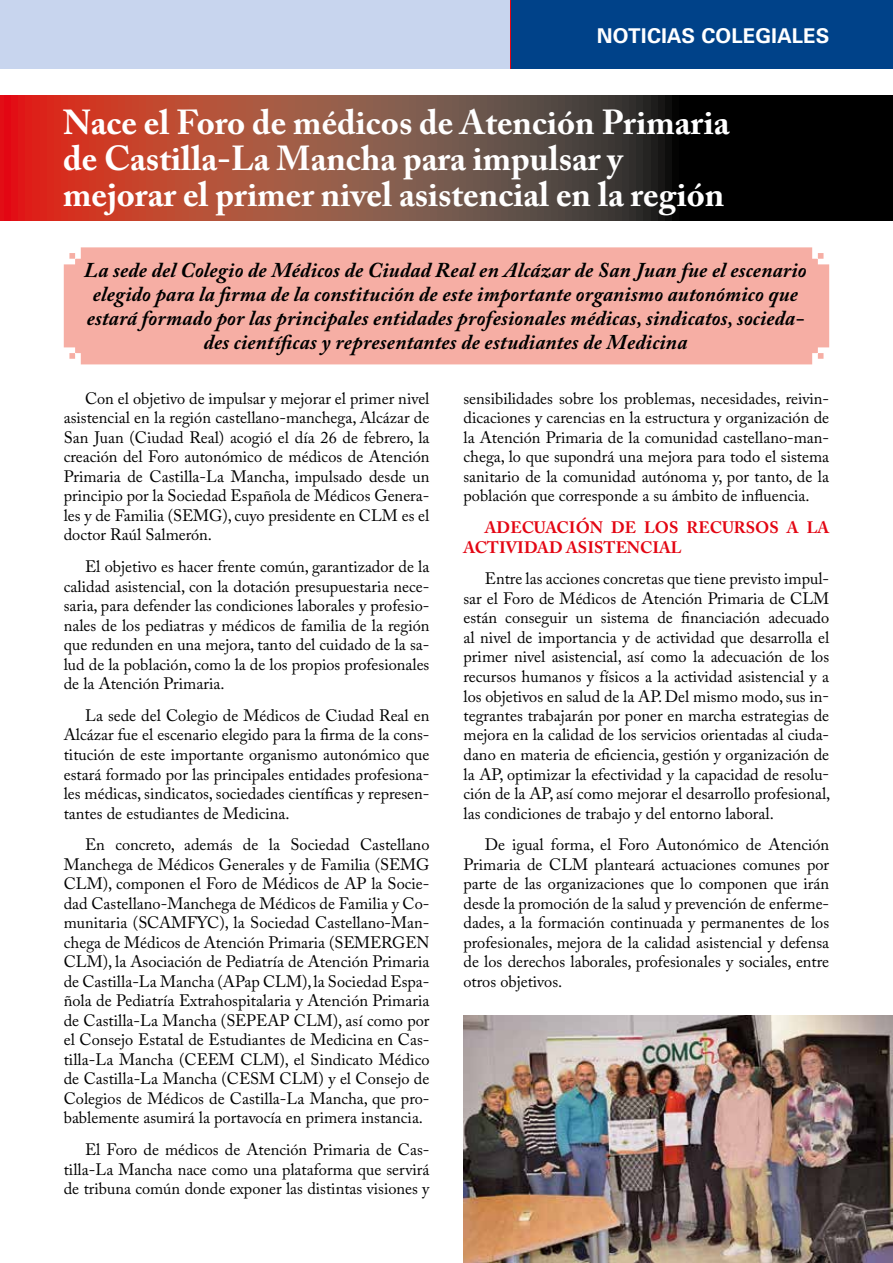
<style>
.page{position:relative;width:893px;height:1263px;background:#fff}
.page>*{position:absolute;margin:0;border:0;box-sizing:border-box;transform-origin:0 0}
.t1{font:700 34.5px/36.3px "Adobe Caslon Pro";color:#fff}
.t2{font:italic 700 21px/24px "Adobe Caslon Pro";letter-spacing:.01em;color:#000;text-align:center}
.t3{font:700 21px "Audi Sans";letter-spacing:.01em;color:#fff}
.t4{font:16.5px/19.5px "Adobe Caslon Pro";color:#000;text-align:justify}
.t5{font:700 16.5px/19.5px "Adobe Caslon Pro";color:#e30613}
</style>
<div class="page">
<div style="left:0;top:0;width:893px;height:68px;background:#c8d5ee"></div>
<svg style="left:0;top:95px;width:893px;height:125px;background:#6b352b"></svg>
<div style="left:511px;top:0;width:382px;height:68px;background:#004289"></div>
<div style="left:64px;top:247px;width:765px;height:117px;background:#f6aea4"></div>
<img style="left:463px;top:1015px;width:430px;height:248px">
<p class="t3" style="left:588px;top:23px;width:243px">NOTICIAS DEL COLEGIO</p>
<p class="t3" style="left:597px;top:23px;width:234px">NOTICIAS COLEGIALES</p>
<h1 class="t1" style="left:63px;top:104px;width:668px">Nace el Foro de médicos de Atención Primaria de Castilla-La Mancha para impulsar y mejorar el primer nivel asistencial en la región</h1>
<p class="t2" style="left:84px;top:258px;width:724px">La sede del Colegio de Médicos de Ciudad Real en Alcázar de San Juan fue el escenario elegido para la firma de la constitución de este importante organismo autonómico que estará formado por las principales entidades profesionales médicas, sindicatos, socieda&shy;des científicas y representantes de estudiantes de Medicina</p>
<p class="t4" style="left:64px;top:388px;width:367px;text-indent:21px">Con el objetivo de impulsar y mejorar el primer nivel asistencial en la región castellano-manchega, Alcázar de San Juan (Ciudad Real) acogió el día 26 de febrero, la creación del Foro autonómico de médicos de Atención Primaria de Castilla-La Mancha, impulsado desde un principio por la Sociedad Española de Médicos Genera&shy;les y de Familia (SEMG), cuyo presidente en CLM es el doctor Raúl Salmerón.</p>
<p class="t4" style="left:64px;top:557px;width:367px;text-indent:21px">El objetivo es hacer frente común, garantizador de la calidad asistencial, con la dotación presupuestaria nece&shy;saria, para defender las condiciones laborales y profesio&shy;nales de los pediatras y médicos de familia de la región que redunden en una mejora, tanto del cuidado de la sa&shy;lud de la población, como la de los propios profesionales de la Atención Primaria.</p>
<p class="t4" style="left:64px;top:705px;width:367px;text-indent:21px">La sede del Colegio de Médicos de Ciudad Real en Alcázar fue el escenario elegido para la firma de la cons&shy;titución de este importante organismo autonómico que estará formado por las principales entidades profesiona&shy;les médicas, sindicatos, sociedades científicas y represen&shy;tantes de estudiantes de Medicina.</p>
<p class="t4" style="left:64px;top:835px;width:367px;text-indent:21px">En concreto, además de la Sociedad Castellano Manchega de Médicos Generales y de Familia (SEMG CLM), componen el Foro de Médicos de AP la Socie&shy;dad Castellano-Manchega de Médicos de Familia y Co&shy;munitaria (SCAMFYC), la Sociedad Castellano-Man&shy;chega de Médicos de Atención Primaria (SEMERGEN CLM), la Asociación de Pediatría de Atención Primaria de Castilla-La Mancha (APap CLM), la Sociedad Espa&shy;ñola de Pediatría Extrahospitalaria y Atención Primaria de Castilla-La Mancha (SEPEAP CLM), así como por el Consejo Estatal de Estudiantes de Medicina en Cas&shy;tilla-La Mancha (CEEM CLM), el Sindicato Médico de Castilla-La Mancha (CESM CLM) y el Consejo de Colegios de Médicos de Castilla-La Mancha, que pro&shy;bablemente asumirá la portavocía en primera instancia.</p>
<p class="t4" style="left:64px;top:1140px;width:367px;text-indent:21px">El Foro de médicos de Atención Primaria de Cas&shy;tilla-La Mancha nace como una plataforma que servirá de tribuna común donde exponer las distintas visiones y</p>
<p class="t4" style="left:463px;top:388px;width:367px">sensibilidades sobre los problemas, necesidades, reivin&shy;dicaciones y carencias en la estructura y organización de la Atención Primaria de la comunidad castellano-man&shy;chega, lo que supondrá una mejora para todo el sistema sanitario de la comunidad autónoma y, por tanto, de la población que corresponde a su ámbito de influencia.</p>
<p class="t5" style="left:463px;top:518px;width:367px;text-indent:21px">ADECUACIÓN DE LOS RECURSOS A LA<br>ACTIVIDAD ASISTENCIAL</p>
<p class="t4" style="left:463px;top:569px;width:368px;text-indent:21px">Entre las acciones concretas que tiene previsto impul&shy;sar el Foro de Médicos de Atención Primaria de CLM están conseguir un sistema de financiación adecuado al nivel de importancia y de actividad que desarrolla el primer nivel asistencial, así como la adecuación de los recursos humanos y físicos a la actividad asistencial y a los objetivos en salud de la AP. Del mismo modo, sus in&shy;tegrantes trabajarán por poner en marcha estrategias de mejora en la calidad de los servicios orientadas al ciuda&shy;dano en materia de eficiencia, gestión y organización de la AP, optimizar la efectividad y la capacidad de resolu&shy;ción de la AP, así como mejorar el desarrollo profesional, las condiciones de trabajo y del entorno laboral.</p>
<p class="t4" style="left:463px;top:835px;width:367px;text-indent:21px">De igual forma, el Foro Autonómico de Atención Primaria de CLM planteará actuaciones comunes por parte de las organizaciones que lo componen que irán desde la promoción de la salud y prevención de enferme&shy;dades, a la formación continuada y permanentes de los profesionales, mejora de la calidad asistencial y defensa de los derechos laborales, profesionales y sociales, entre otros objetivos.</p>
</div>
